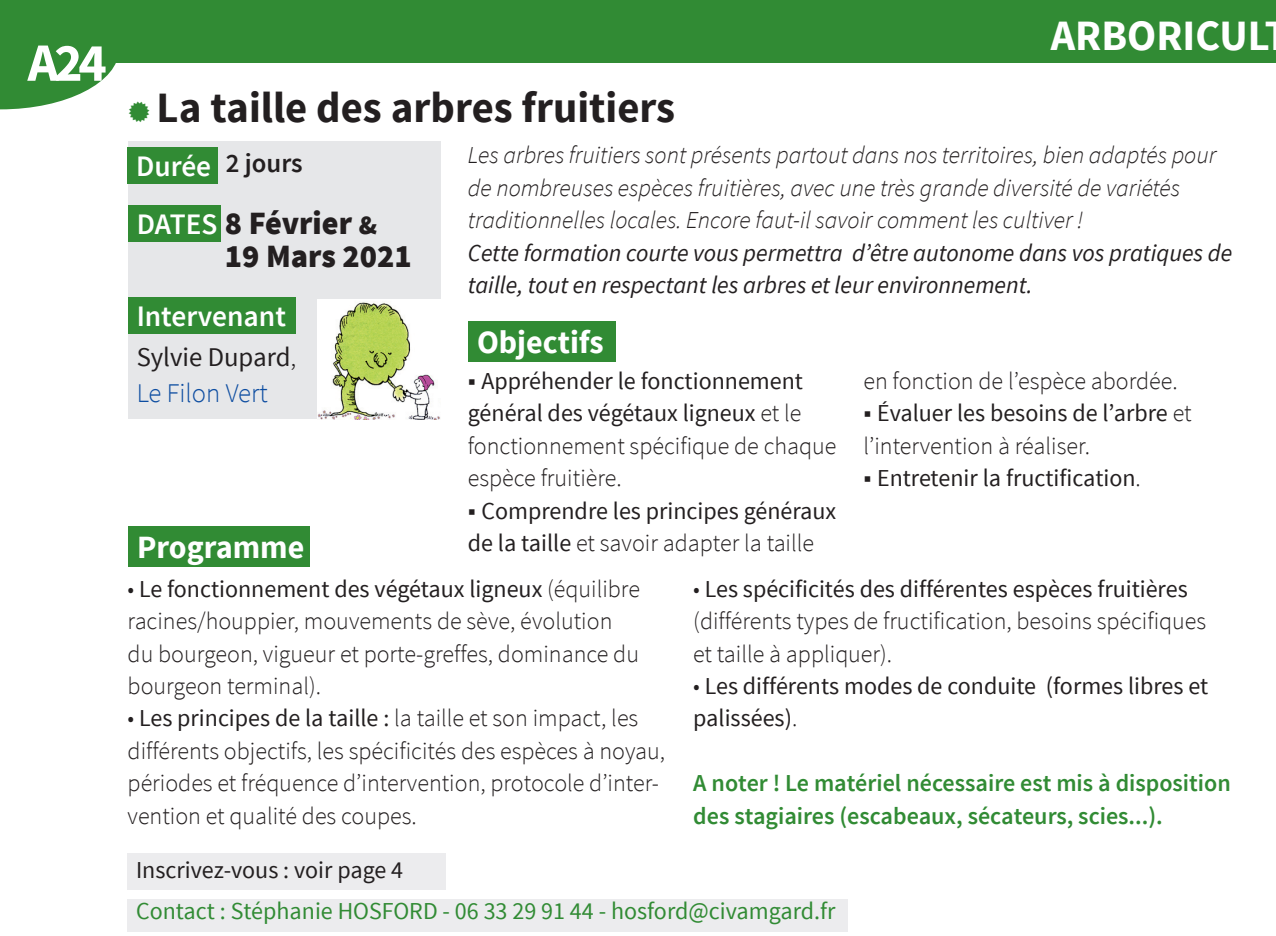
<style>
.page{position:relative;width:1276px;height:936px;background:#fff}
.page>*{position:absolute;margin:0;border:0;box-sizing:border-box;transform-origin:0 0}
.t1{font:700 54px "Source Sans Pro";color:#fff}
.t2{font:700 43.2px "Source Sans Pro";color:#231f20}
.t3{font:700 43.2px "Source Sans Pro";color:#fff}
.t4{font:900 32.4px/33px "Source Sans Pro";color:#231f20}
.t5{font:700 32.4px "Source Sans Pro";color:#fff}
.t6{font:600 29.7px "Source Sans Pro";color:#fff}
.t7{font:27px/36px "Source Sans Pro";color:#231f20}
.t8{font:600 27px "Source Sans Pro";color:#231f20}
.t9{font:300 24.3px/32.4px "Source Sans Pro";color:#231f20}
.t10{font:24.3px/32.4px "Source Sans Pro";color:#231f20}
.t11{font:italic 300 24.3px/32.4px "Source Sans Pro";color:#231f20}
.t12{font:italic 24.3px/32.4px "Source Sans Pro";color:#231f20}
.t13{font:600 24.3px/32.4px "Source Sans Pro";color:#318b34}
.t14{font:24.3px "Source Sans Pro";color:#318b34}
.s1{font-size:29.7px;color:#fff}
.s2{font-weight:600;font-size:29.7px;color:#fff}
.s3{font-size:27px}
.s4{font-weight:300}
.s5{font-weight:300;color:#0d4da1}
.s6{font-weight:400}
</style>
<div class="page">
<svg style="left:0;top:63px;width:116px;height:46px"></svg>
<div style="left:0;top:0;width:1276px;height:63px;background:#318b34"></div>
<div style="left:128px;top:141px;width:312px;height:278px;background:#e6e7e9"></div>
<div style="left:128px;top:147px;width:90px;height:36px;background:#318b34"></div>
<div style="left:128px;top:297px;width:168px;height:37px;background:#318b34"></div>
<div style="left:128px;top:205px;width:92px;height:36px;background:#318b34"></div>
<div style="left:468px;top:322px;width:147px;height:40px;background:#318b34"></div>
<div style="left:129px;top:526px;width:181px;height:41px;background:#318b34"></div>
<img style="left:318px;top:300px;width:122px;height:119px">
<div style="left:128px;top:899px;width:720px;height:32px;background:#ececee"></div>
<div style="left:128px;top:853px;width:318px;height:36px;background:#ececee"></div>
<h1 class="t1" style="left:28px;top:28px;width:81px">A24</h1>
<h2 class="t2" style="left:157px;top:80px;width:520px">La taille des arbres fruitiers</h2>
<h2 class="t3" style="left:1050px;top:8px;width:221px">ARBORICUL</h2>
<p class="t8" style="left:136px;top:146px;width:168px"><span class="s1">Durée</span> 2 jours</p>
<h3 class="t4" style="left:225px;top:208px;width:189px;text-indent:-88px"><span class="s2">DATES</span> 8 Février <span class="s3">&amp;<br></span>19 Mars 2021</h3>
<p class="t6" style="left:137px;top:298px;width:151px">Intervenant</p>
<p class="t11" style="left:468px;top:139px;width:750px">Les arbres fruitiers sont présents partout dans nos territoires, bien adaptés pour de nombreuses espèces fruitières, avec une très grande diversité de variétés traditionnelles locales. Encore faut-il savoir comment les cultiver !</p>
<p class="t12" style="left:468px;top:236px;width:766px">Cette formation courte vous permettra d’être autonome dans vos pratiques de taille, tout en respectant les arbres et leur environnement.</p>
<h3 class="t5" style="left:477px;top:321px;width:128px">Objectifs</h3>
<p class="t7" style="left:137px;top:339px;width:161px">Sylvie Dupard<span class="s4">,<br></span><span class="s5">Le Filon Vert</span></p>
<p class="t9" style="left:863px;top:364px;width:316px">en fonction de l’espèce abordée.</p>
<p class="t10" style="left:863px;top:397px;width:330px"><span class="s3">■</span> Évaluer les besoins de l’arbre <span class="s4">et l’intervention à réaliser.</span></p>
<p class="t10" style="left:863px;top:462px;width:279px"><span class="s3">■</span> Entretenir la fructification<span class="s4">.</span></p>
<p class="t10" style="left:468px;top:365px;width:370px"><span class="s3">■</span> Appréhender le fonctionnement général des végétaux ligneux <span class="s4">et le fonctionnement spécifique de chaque espèce fruitière.</span></p>
<p class="t10" style="left:468px;top:494px;width:370px"><span class="s3">■</span> Comprendre les principes généraux de la taille <span class="s4">et savoir adapter la taille</span></p>
<h3 class="t5" style="left:137px;top:526px;width:169px">Programme</h3>
<p class="t9" style="left:128px;top:572px;width:514px">• <span class="s6">Le fonctionnement des végétaux ligneux</span> (équilibre racines/houppier, mouvements de sève, évolution du bourgeon, vigueur et porte-greffes, dominance du bourgeon terminal).</p>
<p class="t9" style="left:128px;top:702px;width:539px">• <span class="s6">Les principes de la taille :</span> la taille et son impact, les différents objectifs, les spécificités des espèces à noyau, périodes et fréquence d’intervention, protocole d’inter&shy;vention et qualité des coupes.</p>
<p class="t9" style="left:693px;top:572px;width:514px">• <span class="s6">Les spécificités des différentes espèces fruitières </span>(différents types de fructification, besoins spécifiques et taille à appliquer).</p>
<p class="t10" style="left:693px;top:670px;width:516px"><span class="s4">•</span> Les différents modes de conduite (formes libres et palissées)<span class="s4">.</span></p>
<p class="t13" style="left:693px;top:767px;width:539px">A noter ! Le matériel nécessaire est mis à disposition des stagiaires (escabeaux, sécateurs, scies...).</p>
<p class="t10" style="left:136px;top:853px;width:268px">Inscrivez-vous : voir page 4</p>
<p class="t14" style="left:136px;top:896px;width:701px">Contact : Stéphanie HOSFORD - 06 33 29 91 44 - hosford@civamgard.fr</p>
</div>
